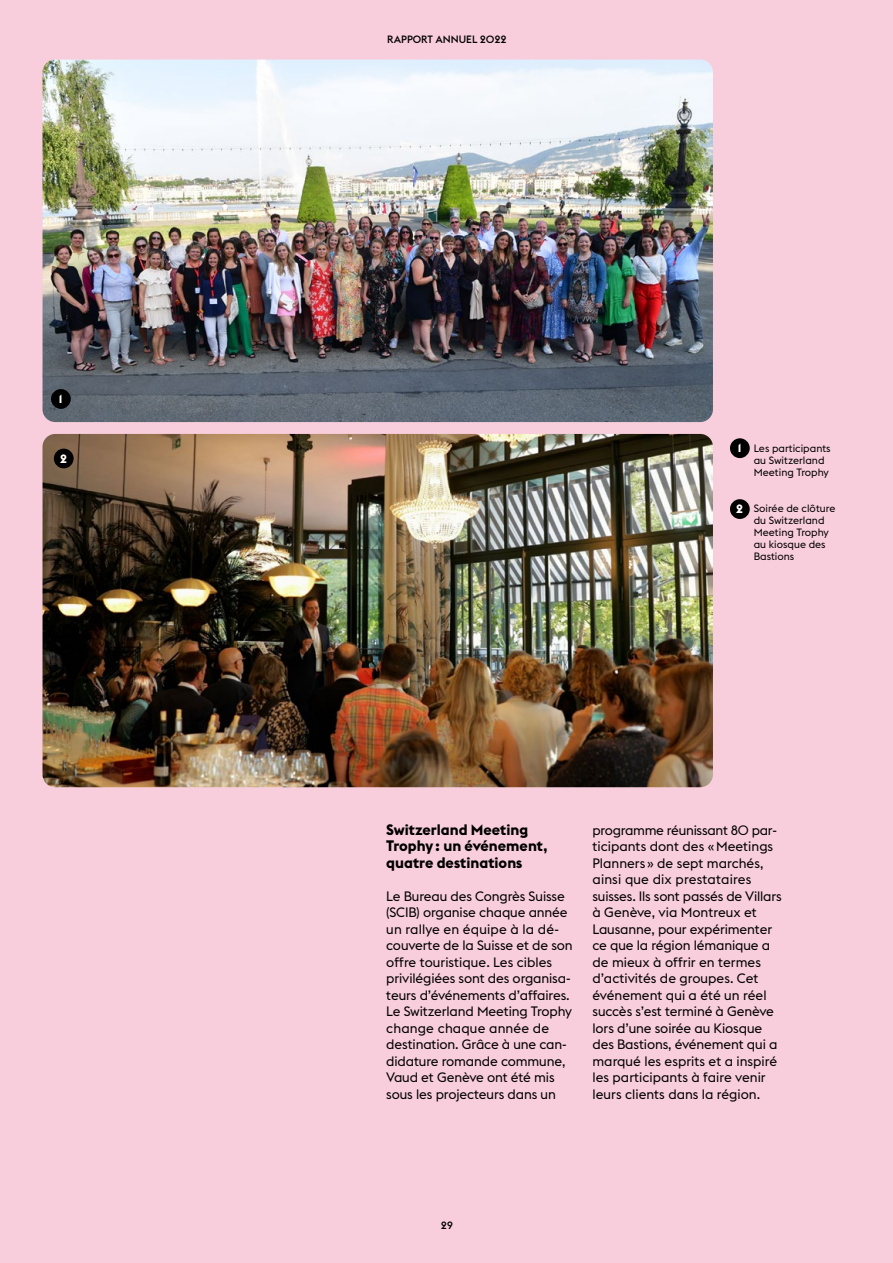
<style>
.page{position:relative;width:893px;height:1263px;background:#f9cedc}
.page>*{position:absolute;margin:0;border:0;box-sizing:border-box;transform-origin:0 0}
.t1{font:700 15px/16.5px "Euclid Flex Geneva";color:#000}
.t2{font:13.5px/16.5px "Euclid Flex Geneva";letter-spacing:-.01em;color:#000}
.t3{font:700 12px "Euclid Flex Geneva";color:#fff}
.t4{font:10.5px/12px "Euclid Flex Geneva";color:#000}
.t5{font:500 10.5px "Euclid Flex Geneva";color:#000}
</style>
<div class="page">
<img style="left:43px;top:60px;width:670px;height:362px">
<img style="left:43px;top:434px;width:670px;height:353px">
<div style="left:730px;top:438px;width:20px;height:20px;background:#000;border-radius:50%"></div>
<div style="left:51px;top:389px;width:20px;height:20px;background:#000;border-radius:50%"></div>
<div style="left:730px;top:499px;width:20px;height:20px;background:#000;border-radius:50%"></div>
<div style="left:54px;top:449px;width:20px;height:19px;background:#000;border-radius:50%"></div>
<p class="t3" style="left:59px;top:392px;width:5px">1</p>
<p class="t3" style="left:60px;top:452px;width:8px">2</p>
<p class="t5" style="left:387px;top:33px;width:121px">RAPPORT ANNUEL 2022</p>
<p class="t3" style="left:738px;top:441px;width:5px">1</p>
<p class="t3" style="left:736px;top:502px;width:8px">2</p>
<p class="t4" style="left:754px;top:443px;width:78px">Les participants au Switzerland<br>Meeting Trophy</p>
<p class="t4" style="left:754px;top:502px;width:83px">Soirée de clôture du Switzerland<br>Meeting Trophy au kiosque des<br>Bastions</p>
<p class="t1" style="left:386px;top:821px;width:163px">Switzerland Meeting<br>Trophy: un événement, quatre destinations</p>
<p class="t2" style="left:386px;top:888px;width:188px">Le Bureau des Congrès Suisse (SCIB) organise chaque année un rallye en équipe à la dé&shy;couverte de la Suisse et de son offre touristique. Les cibles privilégiées sont des organisa&shy;teurs d’événements d’affaires.<br>Le Switzerland Meeting Trophy change chaque année de destination. Grâce à une can&shy;didature romande commune,<br>Vaud et Genève ont été mis sous les projecteurs dans un</p>
<p class="t2" style="left:592px;top:822px;width:191px">programme réunissant 80 par&shy;ticipants dont des « -Meetings<br>Planners » de sept marchés, ainsi que dix prestataires suisses. Ils sont passés de Villars à Genève, via Montreux et<br>Lausanne, pour expérimenter ce que la région lémanique a de mieux à offrir en termes d’activités de groupes. Cet événement qui a été un réel succès s’est terminé à Genève lors d’une soirée au Kiosque des Bastions, événement qui a marqué les esprits et a inspiré les participants à faire venir leurs clients dans la région.</p>
<p class="t5" style="left:441px;top:1219px;width:13px">29</p>
</div>
